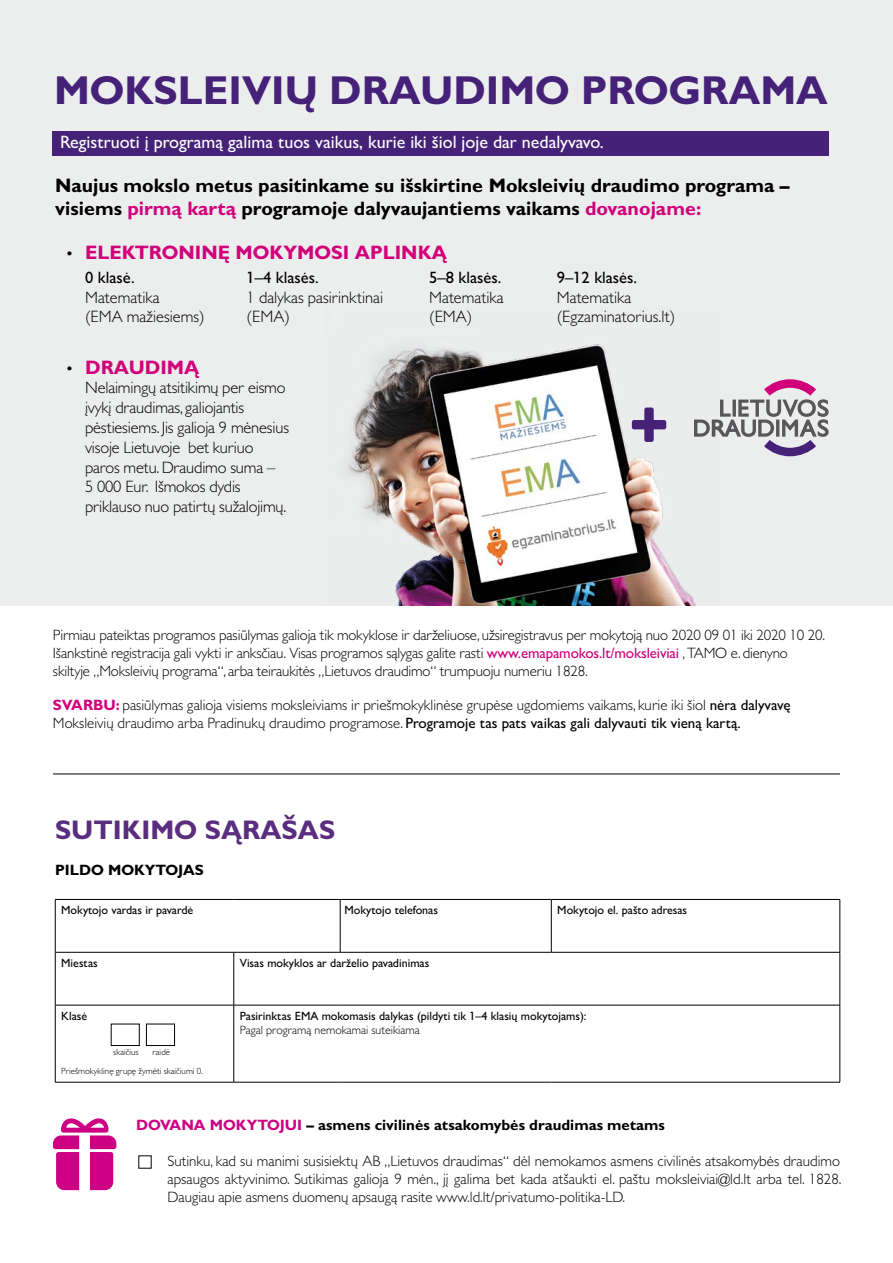
<style>
.page{position:relative;width:893px;height:1263px;background:#fff}
.page>*{position:absolute;margin:0;border:0;box-sizing:border-box;transform-origin:0 0}
.t1{font:700 40.5px "Gill Sans LD";color:#452278}
.t2{font:700 27px "Gill Sans LD";color:#5a2d7f}
.t3{font:700 19.5px/23.4px "Gill Sans LD";color:#000}
.t4{font:700 19.5px "Gill Sans LD";color:#d1007a}
.t5{font:500 18px "Gill Sans LD";color:#fff}
.t6{font:300 16.5px/19.8px "Gill Sans LD";letter-spacing:-.01em;color:#000}
.t7{font:500 16.5px "Gill Sans LD";color:#000}
.t8{font:300 15px/18px "Gill Sans LD";letter-spacing:-.01em;color:#000}
.t9{font:700 15px "Gill Sans LD";color:#000}
.t10{font:700 15px "Gill Sans LD";color:#cd0084}
.t11{font:500 12px "Gill Sans LD";color:#000}
.t12{font:300 12px "Gill Sans LD";color:#000}
.t13{font:300 9px "Gill Sans LD";color:#000}
.s1{color:#d1007a}
.s2{font-weight:300;font-size:16.5px;color:#000}
.s3{font-weight:500;color:#d1007a}
.s4{font-weight:700;color:#d1007a}
.s5{font-weight:500}
.s6{color:#cd0084}
</style>
<div class="page">
<div style="left:0;top:0;width:893px;height:606px;background:#eceded"></div>
<div style="left:53px;top:131px;width:776px;height:24px;background:#452278"></div>
<hr style="left:55px;top:899px;width:179px;height:1px;background:#000">
<hr style="left:55px;top:900px;width:1px;height:52px;background:#000">
<hr style="left:234px;top:899px;width:106px;height:1px;background:#000">
<hr style="left:340px;top:899px;width:211px;height:1px;background:#000">
<hr style="left:340px;top:900px;width:1px;height:52px;background:#000">
<hr style="left:551px;top:899px;width:289px;height:1px;background:#000">
<hr style="left:551px;top:900px;width:1px;height:52px;background:#000">
<hr style="left:840px;top:900px;width:1px;height:52px;background:#000">
<hr style="left:55px;top:952px;width:179px;height:1px;background:#000">
<hr style="left:55px;top:952px;width:1px;height:53px;background:#000">
<hr style="left:234px;top:952px;width:106px;height:1px;background:#000">
<hr style="left:233px;top:952px;width:1px;height:53px;background:#000">
<hr style="left:340px;top:952px;width:211px;height:1px;background:#000">
<hr style="left:551px;top:952px;width:289px;height:1px;background:#000">
<hr style="left:840px;top:952px;width:1px;height:53px;background:#000">
<hr style="left:55px;top:1005px;width:179px;height:1px;background:#000">
<hr style="left:55px;top:1005px;width:1px;height:77px;background:#000">
<hr style="left:55px;top:1082px;width:179px;height:1px;background:#000">
<hr style="left:234px;top:1005px;width:106px;height:1px;background:#000">
<hr style="left:233px;top:1005px;width:1px;height:77px;background:#000">
<hr style="left:340px;top:1005px;width:211px;height:1px;background:#000">
<hr style="left:551px;top:1005px;width:289px;height:1px;background:#000">
<hr style="left:840px;top:1005px;width:1px;height:77px;background:#000">
<hr style="left:234px;top:1082px;width:106px;height:1px;background:#000">
<hr style="left:340px;top:1082px;width:211px;height:1px;background:#000">
<hr style="left:551px;top:1082px;width:289px;height:1px;background:#000">
<div style="left:111px;top:1024px;width:28px;height:22px;border:1px solid #000"></div>
<div style="left:146px;top:1024px;width:29px;height:22px;border:1px solid #000"></div>
<svg style="left:53px;top:1118px;width:63px;height:72px"></svg>
<hr style="left:53px;top:774px;width:787px;height:1px;background:#000">
<svg style="left:721px;top:379px;width:108px;height:77px"></svg>
<img style="left:347px;top:344px;width:374px;height:262px">
<svg style="left:632px;top:407px;width:34px;height:35px"></svg>
<h1 class="t1" style="left:54px;top:65px;width:775px">MOKSLEIVIŲ DRAUDIMO PROGRAMA</h1>
<p class="t5" style="left:60px;top:132px;width:545px">Registruoti į programą galima tuos vaikus, kurie iki šiol joje dar nedalyvavo.</p>
<h3 class="t3" style="left:55px;top:173px;width:736px">Naujus mokslo metus pasitinkame su išskirtine Moksleivių draudimo programa – visiems <span class="s1">pirmą kartą</span> programoje dalyvaujantiems vaikams <span class="s1">dovanojame:</span></h3>
<h3 class="t4" style="left:66px;top:241px;width:46px"><span class="s2">•</span> Elektronin</h3>
<h3 class="t4" style="left:218px;top:241px;width:35px">ę mok</h3>
<h3 class="t4" style="left:283px;top:241px;width:28px">ymosi</h3>
<h3 class="t4" style="left:355px;top:241px;width:15px">aplinką</h3>
<p class="t7" style="left:85px;top:267px;width:51px">0 klasė.</p>
<p class="t6" style="left:85px;top:287px;width:121px">Matematika<br>(EMA mažiesiems)</p>
<p class="t7" style="left:247px;top:267px;width:74px">1–4 klasės.</p>
<p class="t6" style="left:247px;top:287px;width:138px">1 dalykas pasirinktinai (EMA)</p>
<p class="t7" style="left:429px;top:267px;width:74px">5–8 klasės.</p>
<p class="t6" style="left:429px;top:287px;width:76px">Matematika (EMA)</p>
<p class="t7" style="left:557px;top:267px;width:82px">9–12 klasės.</p>
<p class="t6" style="left:557px;top:287px;width:120px">Matematika (Egzaminatorius.lt)</p>
<h3 class="t4" style="left:66px;top:355px;width:35px"><span class="s2">•</span> draudimą</h3>
<p class="t6" style="left:85px;top:378px;width:205px">Nelaimingų atsitikimų per eismo įvykį draudimas, galiojantis pėstiesiems. Jis galioja 9 mėnesius visoje Lietuvoje bet kuriuo paros metu. Draudimo suma –<br>5 000 Eur. Išmokos dydis priklauso nuo patirtų sužalojimų.</p>
<p class="t8" style="left:53px;top:626px;width:774px">Pirmiau pateiktas programos pasiūlymas galioja tik mokyklose ir darželiuose, užsiregistravus per mokytoją nuo 2020 09 01 iki 2020 10 20.<br>Išankstinė registracija gali vykti ir anksčiau. Visas programos sąlygas galite rasti <span class="s3">www.emapamokos.lt/moksleiviai</span> , TAMO e. dienyno skiltyje „Moksleivių programa“, arba teiraukitės „Lietuvos draudimo“ trumpuoju numeriu 1828.</p>
<p class="t8" style="left:53px;top:696px;width:739px"><span class="s4">SVARBU:</span> pasiūlymas galioja visiems moksleiviams ir priešmokyklinėse grupėse ugdomiems vaikams, kurie iki šiol <span class="s5">nėra dalyvavę<br></span>Moksleivių draudimo arba Pradinukų draudimo programose. <span class="s5">Programoje tas pats vaikas gali dalyvauti tik vieną kartą.</span></p>
<h2 class="t2" style="left:55px;top:813px;width:282px">SUTIKIMo SĄRAŠAS</h2>
<p class="t9" style="left:55px;top:861px;width:21px">Pildo</p>
<p class="t9" style="left:108px;top:861px;width:13px">mok</p>
<p class="t9" style="left:145px;top:861px;width:50px">ytojas</p>
<p class="t11" style="left:61px;top:903px;width:134px">Mokytojo vardas ir pavardė</p>
<p class="t11" style="left:344px;top:903px;width:95px">Mokytojo telefonas</p>
<p class="t11" style="left:557px;top:903px;width:131px">Mokytojo el. pašto adresas</p>
<p class="t11" style="left:61px;top:956px;width:38px">Miestas</p>
<p class="t11" style="left:240px;top:956px;width:191px">Visas mokyklos ar darželio pavadinimas</p>
<p class="t11" style="left:61px;top:1008px;width:27px">Klasė</p>
<p class="t13" style="left:113px;top:1046px;width:27px">skaičius</p>
<p class="t13" style="left:153px;top:1046px;width:19px">raidė</p>
<p class="t13" style="left:61px;top:1065px;width:143px">Priešmokyklinę grupę žymėti skaičiumi 0.</p>
<p class="t11" style="left:240px;top:1008px;width:348px">Pasirinktas EMA mokomasis dalykas (pildyti tik 1–4 klasių mokytojams):</p>
<p class="t12" style="left:240px;top:1023px;width:181px">Pagal programą nemokamai suteikiama</p>
<p class="t10" style="left:136px;top:1116px;width:87px">DOVANA mok</p>
<p class="t9" style="left:247px;top:1116px;width:420px"><span class="s6">ytojui</span> – asmens civilinės atsakomybės draudimas metams</p>
<p class="t8" style="left:168px;top:1152px;width:675px;text-align:justify">Sutinku, kad su manimi susisiektų AB „Lietuvos draudimas“ dėl nemokamos asmens civilinės atsakomybės draudimo apsaugos aktyvinimo. Sutikimas galioja 9 mėn., jį galima bet kada atšaukti el. paštu moksleiviai@ld.lt arba tel. 1828.<br>Daugiau apie asmens duomenų apsaugą rasite www.ld.lt/privatumo-politika-LD.</p>
</div>
